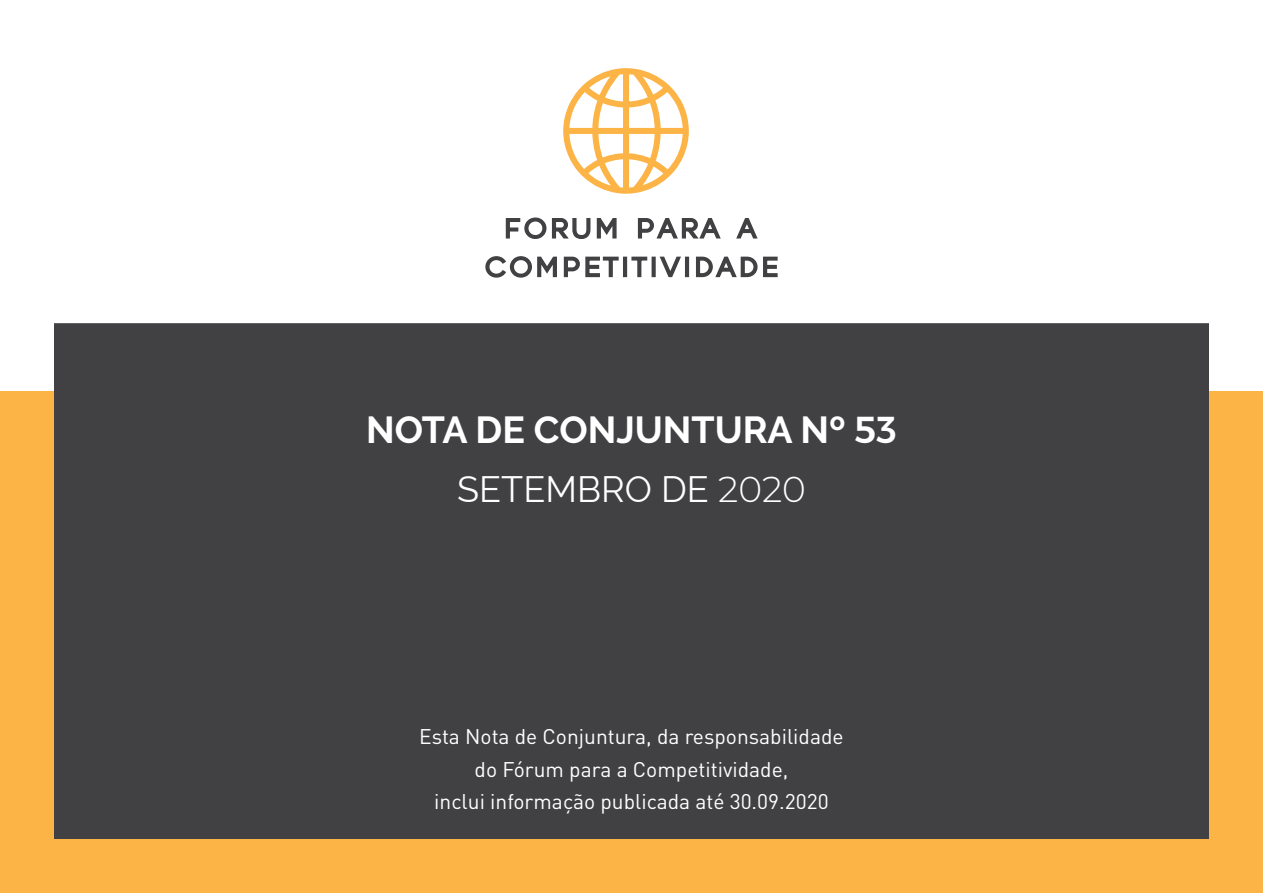
<style>
.page{position:relative;width:1263px;height:893px;background:#fff}
.page>*{position:absolute;margin:0;border:0;box-sizing:border-box;transform-origin:0 0}
.t1{font:700 37.5px "Raleway";color:#fff}
.t2{font:36px "Raleway";color:#fff}
.t3{font:21px/32.5px "DIN Pro";color:#fff;text-align:center}
.s1{font-family:"Montserrat";font-weight:500}
.s2{font-family:"Montserrat";font-weight:300}
</style>
<div class="page">
<div style="left:0;top:391px;width:1263px;height:502px;background:#fcb447"></div>
<svg style="left:563px;top:68px;width:126px;height:126px"></svg>
<svg style="left:505px;top:217px;width:112px;height:22px"></svg>
<svg style="left:637px;top:218px;width:84px;height:21px"></svg>
<svg style="left:736px;top:218px;width:22px;height:21px"></svg>
<svg style="left:485px;top:256px;width:134px;height:22px"></svg>
<hr style="left:623px;top:257px;width:4px;height:20px;background:#414144">
<svg style="left:631px;top:256px;width:17px;height:22px"></svg>
<svg style="left:651px;top:257px;width:5px;height:20px"></svg>
<svg style="left:659px;top:256px;width:22px;height:22px"></svg>
<hr style="left:685px;top:257px;width:4px;height:20px;background:#414144">
<svg style="left:696px;top:256px;width:82px;height:22px"></svg>
<div style="left:54px;top:323px;width:1155px;height:516px;background:#414144"></div>
<h1 class="t1" style="left:366px;top:408px;width:532px">NOTA DE CONJUNTURA Nº <span class="s1">53</span></h1>
<h2 class="t2" style="left:457px;top:469px;width:350px">SETEMBRO DE <span class="s2">2020</span></h2>
<p class="t3" style="left:419px;top:719px;width:426px">Esta Nota de Conjuntura, da responsabilidade do Fórum para a Competitividade,<br>inclui informação publicada até 30.09.2020</p>
</div>
